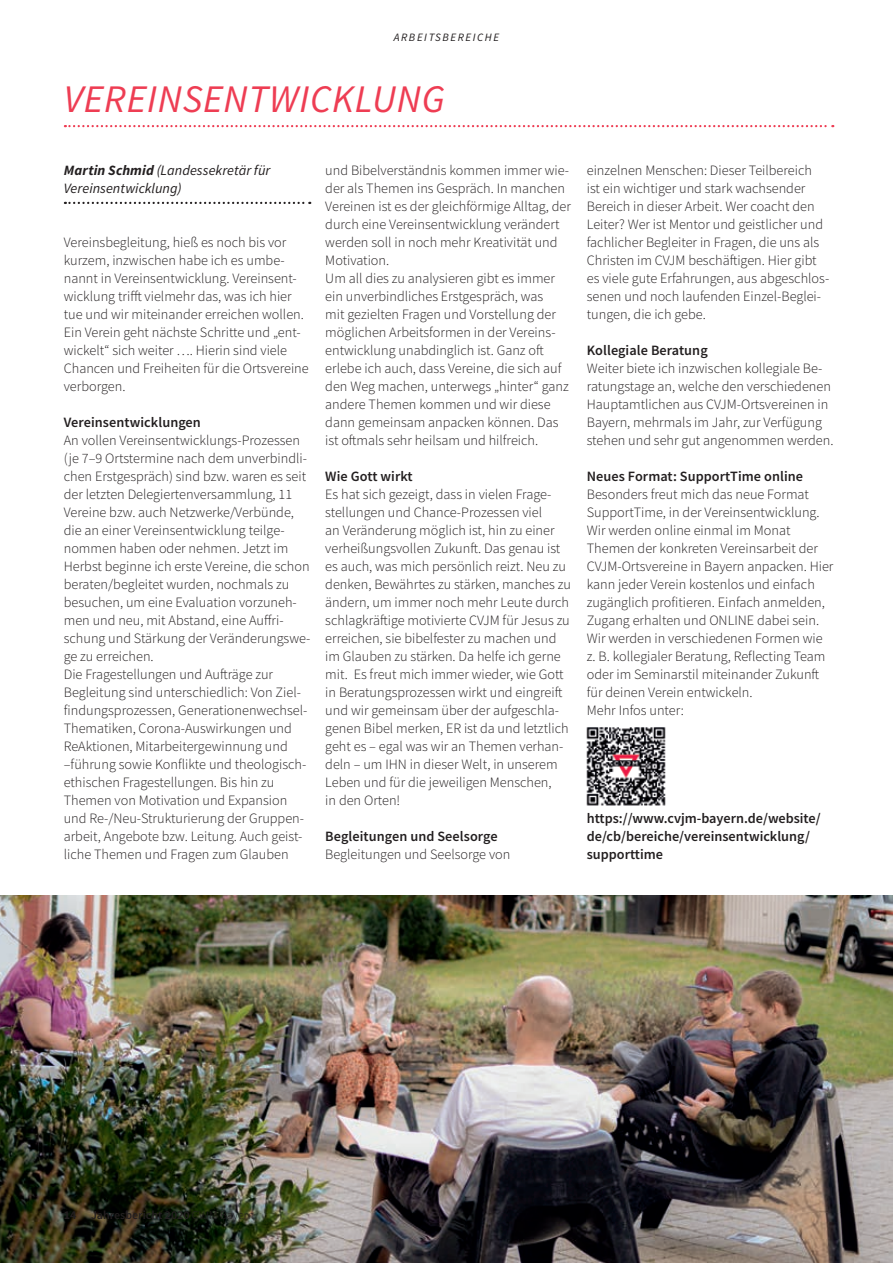
<style>
.page{position:relative;width:893px;height:1263px;background:#fff}
.page>*{position:absolute;margin:0;border:0;box-sizing:border-box;transform-origin:0 0}
.t1{font:italic 39px "Source Sans Pro";letter-spacing:.02em;color:#ee3d53}
.t2{font:300 14.25px/18px "Source Sans Pro";color:#231f20}
.t3{font:600 14.25px/18px "Source Sans Pro";color:#231f20}
.t4{font:italic 14.25px/18px "Source Sans Pro";color:#231f20}
.t5{font:600 12px "Source Sans Pro";color:#231f20}
.t6{font:italic 11.25px "Source Sans Pro";letter-spacing:.14em;color:#231f20}
.s1{font-weight:700}
.s2{font-weight:300}
</style>
<div class="page">
<svg style="left:65px;top:125px;width:768px;height:2px"></svg>
<svg style="left:65px;top:202px;width:245px;height:2px"></svg>
<img style="left:0;top:895px;width:893px;height:368px">
<img style="left:586px;top:727px;width:80px;height:79px">
<p class="t6" style="left:394px;top:30px;width:107px">ARBEITSBEREICHE</p>
<h1 class="t1" style="left:64px;top:74px;width:382px">VEREINSENTWICKLUNG</h1>
<p class="t4" style="left:64px;top:161px;width:208px"><span class="s1">Martin Schmid</span> (Landessekretär für<br>Vereinsentwicklung)</p>
<p class="t2" style="left:64px;top:233px;width:246px">Vereinsbegleitung, hieß es noch bis vor kurzem, inzwischen habe ich es umbe&shy;nannt in Vereinsentwicklung. Vereinsent&shy;wicklung trifft vielmehr das, was ich hier tue und wir miteinander erreichen wollen.<br>Ein Verein geht nächste Schritte und „ent&shy;wickelt“ sich weiter …. Hierin sind viele Chancen und Freiheiten für die Ortsvereine verborgen.</p>
<p class="t3" style="left:64px;top:413px;width:139px">Vereinsentwicklungen</p>
<p class="t2" style="left:64px;top:431px;width:248px">An vollen Vereinsentwicklungs-Prozessen (je 7–9 Ortstermine nach dem unverbindli&shy;chen Erstgespräch) sind bzw. waren es seit der letzten Delegiertenversammlung, 11<br>Vereine bzw. auch Netzwerke/Verbünde, die an einer Vereinsentwicklung teilge&shy;nommen haben oder nehmen. Jetzt im Herbst beginne ich erste Vereine, die schon beraten/begleitet wurden, nochmals zu besuchen, um eine Evaluation vorzuneh&shy;men und neu, mit Abstand, eine Auffri&shy;schung und Stärkung der Veränderungswe&shy;ge zu erreichen.<br>Die Fragestellungen und Aufträge zur Begleitung sind unterschiedlich: Von Ziel&shy;findungsprozessen, Generationenwechsel-Thematiken, Corona-Auswirkungen und ReAktionen, Mitarbeitergewinnung und –führung sowie Konflikte und theologisch&shy;ethischen Fragestellungen. Bis hin zu Themen von Motivation und Expansion und Re-/Neu-Strukturierung der Gruppen&shy;arbeit, Angebote bzw. Leitung. Auch geist&shy;liche Themen und Fragen zum Glauben</p>
<p class="t2" style="left:325px;top:161px;width:247px">und Bibelverständnis kommen immer wie&shy;der als Themen ins Gespräch. In manchen Vereinen ist es der gleichförmige Alltag, der durch eine Vereinsentwicklung verändert werden soll in noch mehr Kreativität und Motivation.<br>Um all dies zu analysieren gibt es immer ein unverbindliches Erstgespräch, was<br>mit gezielten Fragen und Vorstellung der möglichen Arbeitsformen in der Vereins&shy;entwicklung unabdinglich ist. Ganz oft erlebe ich auch, dass Vereine, die sich auf den Weg machen, unterwegs „hinter“ ganz andere Themen kommen und wir diese dann gemeinsam anpacken können. Das ist oftmals sehr heilsam und hilfreich.</p>
<p class="t3" style="left:325px;top:467px;width:89px">Wie Gott wirkt</p>
<p class="t2" style="left:325px;top:485px;width:247px">Es hat sich gezeigt, dass in vielen Frage&shy;stellungen und Chance-Prozessen viel<br>an Veränderung möglich ist, hin zu einer verheißungsvollen Zukunft. Das genau ist es auch, was mich persönlich reizt. Neu zu denken, Bewährtes zu stärken, manches zu ändern, um immer noch mehr Leute durch schlagkräftige motivierte CVJM für Jesus zu erreichen, sie bibelfester zu machen und im Glauben zu stärken. Da helfe ich gerne mit. Es freut mich immer wieder, wie Gott in Beratungsprozessen wirkt und eingreift und wir gemeinsam über der aufgeschla&shy;genen Bibel merken, ER ist da und letztlich geht es – egal was wir an Themen verhan&shy;deln – um IHN in dieser Welt, in unserem Leben und für die jeweiligen Menschen,<br>in den Orten!</p>
<p class="t3" style="left:325px;top:827px;width:174px">Begleitungen und Seelsorge</p>
<p class="t2" style="left:325px;top:845px;width:187px">Begleitungen und Seelsorge von</p>
<p class="t2" style="left:587px;top:161px;width:244px">einzelnen Menschen: Dieser Teilbereich<br>ist ein wichtiger und stark wachsender Bereich in dieser Arbeit. Wer coacht den Leiter? Wer ist Mentor und geistlicher und fachlicher Begleiter in Fragen, die uns als Christen im CVJM beschäftigen. Hier gibt es viele gute Erfahrungen, aus abgeschlos&shy;senen und noch laufenden Einzel-Beglei&shy;tungen, die ich gebe.</p>
<p class="t3" style="left:587px;top:341px;width:122px">Kollegiale Beratung</p>
<p class="t2" style="left:587px;top:359px;width:248px">Weiter biete ich inzwischen kollegiale Be&shy;ratungstage an, welche den verschiedenen Hauptamtlichen aus CVJM-Ortsvereinen in Bayern, mehrmals im Jahr, zur Verfügung stehen und sehr gut angenommen werden.</p>
<p class="t3" style="left:587px;top:467px;width:218px">Neues Format: SupportTime online</p>
<p class="t2" style="left:587px;top:485px;width:248px">Besonders freut mich das neue Format SupportTime, in der Vereinsentwicklung.<br>Wir werden online einmal im Monat Themen der konkreten Vereinsarbeit der CVJM-Ortsvereine in Bayern anpacken. Hier kann jeder Verein kostenlos und einfach zugänglich profitieren. Einfach anmelden, Zugang erhalten und ONLINE dabei sein.<br>Wir werden in verschiedenen Formen wie z. B. kollegialer Beratung, Reflecting Team oder im Seminarstil miteinander Zukunft für deinen Verein entwickeln.<br>Mehr Infos unter:</p>
<p class="t3" style="left:587px;top:809px;width:235px">https://www.cvjm-bayern.de/website/ de/cb/bereiche/vereinsentwicklung/ supporttime</p>
<p class="t5" style="left:64px;top:1207px;width:192px"><span class="s1">14</span> Jahresbericht 2020 <span class="s2">CVJM Bayern</span></p>
</div>
